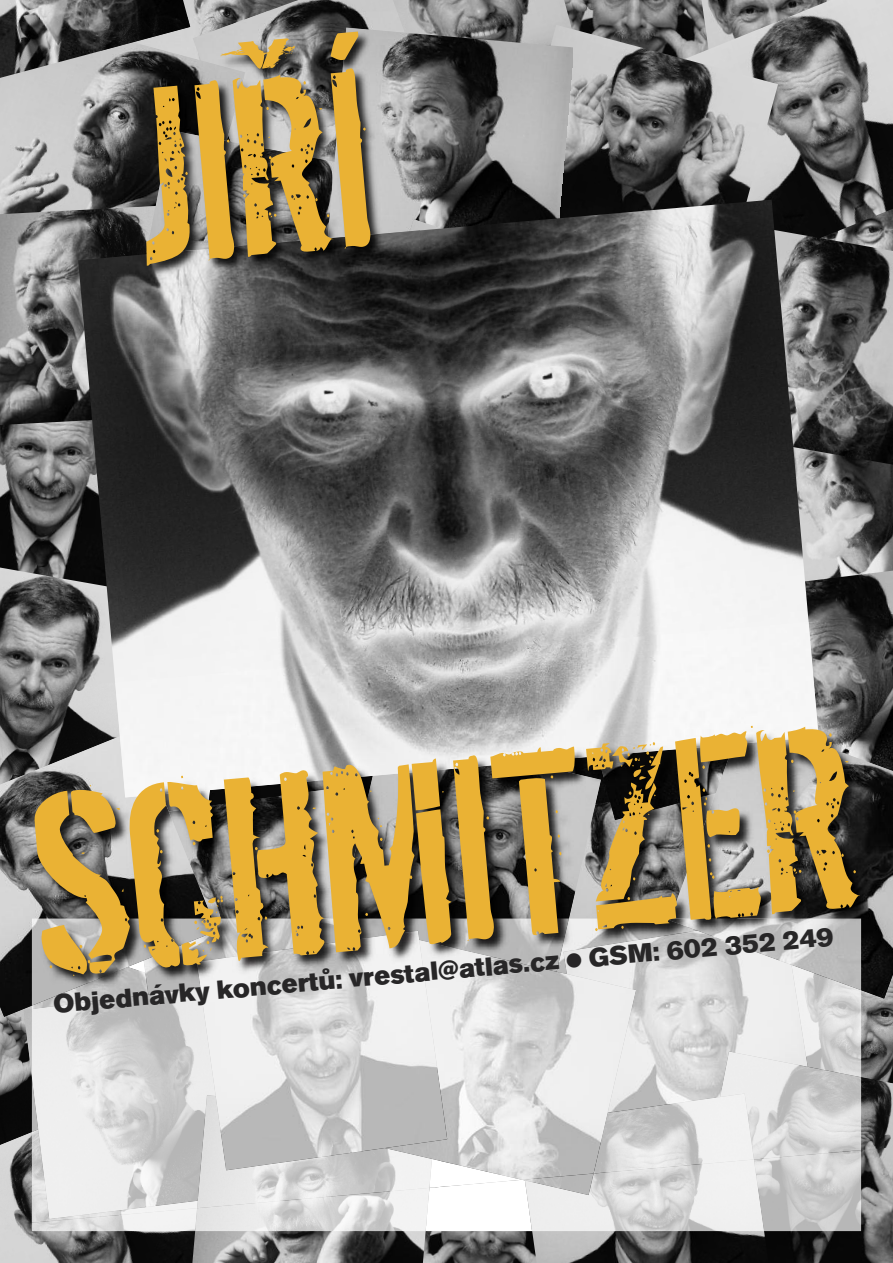
<style>
.page{position:relative;width:893px;height:1263px;background:#fff}
.page>*{position:absolute;margin:0;border:0;box-sizing:border-box;transform-origin:0 0}
.t1{font:284.48px "Dirty Ego";color:#eab234}
.t2{font:276.23px "Dirty Ego";color:#eab234}
.t3{font:900 27.3px "Accius TCE";color:#272627}
</style>
<div class="page">
<img style="left:593px;top:0;width:88px;height:25px">
<img style="left:456px;top:0;width:137px;height:28px">
<img style="left:0;top:1226px;width:192px;height:37px">
<img style="left:0;top:425px;width:78px;height:142px">
<img style="left:819px;top:465px;width:74px;height:105px">
<img style="left:681px;top:0;width:212px;height:223px">
<img style="left:193px;top:0;width:263px;height:28px">
<img style="left:0;top:9px;width:245px;height:196px">
<img style="left:0;top:205px;width:78px;height:220px">
<img style="left:819px;top:223px;width:74px;height:242px">
<img style="left:436px;top:1231px;width:81px;height:32px">
<img style="left:819px;top:570px;width:74px;height:44px">
<img style="left:502px;top:25px;width:276px;height:175px">
<img style="left:420px;top:28px;width:153px;height:172px">
<img style="left:0;top:567px;width:78px;height:115px">
<img style="left:769px;top:1150px;width:124px;height:113px">
<img style="left:517px;top:1231px;width:252px;height:32px">
<img style="left:192px;top:1231px;width:244px;height:32px">
<img style="left:0;top:0;width:190px;height:78px">
<img style="left:32px;top:1222px;width:163px;height:9px">
<img style="left:764px;top:1159px;width:97px;height:72px">
<img style="left:527px;top:1159px;width:237px;height:72px">
<img style="left:195px;top:1208px;width:233px;height:23px">
<img style="left:523px;top:1180px;width:71px;height:15px">
<img style="left:78px;top:200px;width:741px;height:482px">
<img style="left:133px;top:11px;width:60px;height:31px">
<img style="left:405px;top:11px;width:2px;height:17px">
<img style="left:193px;top:11px;width:212px;height:119px">
<img style="left:101px;top:42px;width:144px;height:167px">
<img style="left:102px;top:206px;width:44px;height:52px">
<img style="left:146px;top:130px;width:182px;height:100px">
<img style="left:328px;top:28px;width:92px;height:202px">
<svg style="left:410px;top:219px;width:10px;height:11px"></svg>
<img style="left:101px;top:17px;width:89px;height:34px">
<img style="left:106px;top:230px;width:314px;height:139px">
<img style="left:0;top:1017px;width:32px;height:115px">
<img style="left:0;top:1132px;width:32px;height:94px">
<img style="left:861px;top:998px;width:32px;height:79px">
<img style="left:601px;top:820px;width:69px;height:98px">
<img style="left:601px;top:797px;width:69px;height:23px">
<img style="left:212px;top:797px;width:128px;height:121px">
<img style="left:803px;top:614px;width:90px;height:124px">
<img style="left:0;top:682px;width:115px;height:54px">
<img style="left:24px;top:1017px;width:8px;height:60px">
<img style="left:340px;top:797px;width:261px;height:121px">
<img style="left:861px;top:1077px;width:32px;height:73px">
<img style="left:670px;top:738px;width:223px;height:260px">
<img style="left:0;top:736px;width:212px;height:281px">
<img style="left:432px;top:1180px;width:87px;height:8px">
<img style="left:32px;top:1219px;width:166px;height:3px">
<img style="left:808px;top:990px;width:53px;height:61px">
<img style="left:569px;top:918px;width:100px;height:12px">
<img style="left:217px;top:918px;width:119px;height:13px">
<img style="left:569px;top:930px;width:239px;height:163px">
<img style="left:32px;top:1006px;width:184px;height:213px">
<img style="left:336px;top:918px;width:233px;height:22px">
<img style="left:720px;top:1051px;width:141px;height:108px">
<img style="left:669px;top:918px;width:192px;height:72px">
<img style="left:32px;top:918px;width:185px;height:88px">
<img style="left:636px;top:1093px;width:118px;height:80px">
<img style="left:197px;top:1170px;width:235px;height:38px">
<img style="left:385px;top:940px;width:251px;height:240px">
<img style="left:197px;top:931px;width:250px;height:239px">
<img style="left:115px;top:622px;width:704px;height:175px">
<svg style="left:219px;top:37px;width:77px;height:35px;background:#8b8b8b"></svg>
<h2 class="t2" style="left:119px;top:10px;width:240px;rotate:-5deg">JIRÍ</h2>
<h1 class="t1" style="left:19px;top:714px;width:827px;rotate:-5deg">SCHMITZER</h1>
<p class="t3" style="left:52px;top:988px;width:785px;rotate:-5deg">Objednávky koncertů: vrestal@atlas.cz ● GSM: 602 352 249</p>
</div>
